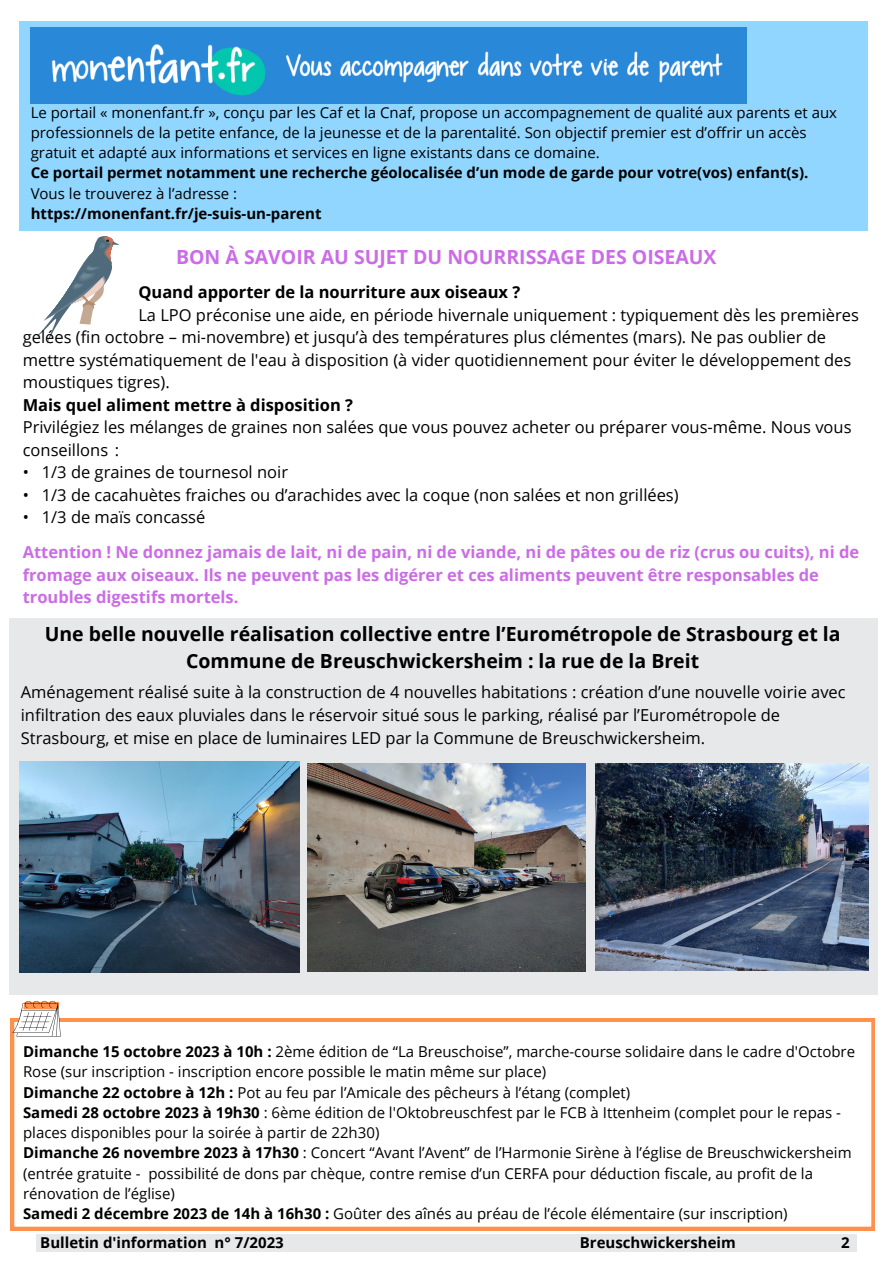
<style>
.page{position:relative;width:893px;height:1264px;background:#fff}
.page>*{position:absolute;margin:0;border:0;box-sizing:border-box;transform-origin:0 0}
.t1{font:700 19.5px/27px "Open Sans";color:#000;text-align:center}
.t2{font:700 19.5px "Open Sans";color:#cb6ce6}
.t3{font:16.5px/22.5px "Open Sans";color:#000}
.t4{font:700 16.5px/22.5px "Open Sans";color:#cb6ce6}
.t5{font:700 16.5px "Open Sans";color:#000}
.t6{font:15px/20.2px "Open Sans";color:#000}
.t7{font:700 15px "Open Sans";color:#000}
.s1{font-weight:700}
</style>
<div class="page">
<div style="left:19px;top:21px;width:848px;height:209px;background:#91d6ff"></div>
<img style="left:31px;top:28px;width:715px;height:75px">
<svg style="left:11px;top:1018px;width:863px;height:211px"></svg>
<svg style="left:12px;top:1000px;width:49px;height:36px"></svg>
<div style="left:36px;top:1233px;width:820px;height:18px;background:#e6e8e9"></div>
<svg style="left:36px;top:236px;width:83px;height:109px"></svg>
<div style="left:9px;top:618px;width:868px;height:375px;background:#e6e8e9"></div>
<img style="left:307px;top:763px;width:278px;height:208px">
<img style="left:19px;top:762px;width:280px;height:210px">
<img style="left:596px;top:763px;width:272px;height:207px">
<p class="t6" style="left:31px;top:102px;width:807px">Le portail « monenfant.fr », conçu par les Caf et la Cnaf, propose un accompagnement de qualité aux parents et aux professionnels de la petite enfance, de la jeunesse et de la parentalité. Son objectif premier est d’offrir un accès gratuit et adapté aux informations et services en ligne existants dans ce domaine.</p>
<p class="t7" style="left:31px;top:162px;width:779px">Ce portail permet notamment une recherche géolocalisée d’un mode de garde pour votre(vos) enfant(s).</p>
<p class="t6" style="left:31px;top:182px;width:208px">Vous le trouverez à l’adresse :</p>
<p class="t7" style="left:31px;top:203px;width:292px">https://monenfant.fr/je-suis-un-parent</p>
<p class="t2" style="left:176px;top:243px;width:542px">BON À SAVOIR AU SUJET DU NOURRISSAGE DES OISEAUX</p>
<p class="t5" style="left:138px;top:281px;width:383px">Quand apporter de la nourriture aux oiseaux ?</p>
<p class="t3" style="left:23px;top:303px;width:837px;text-indent:116px">La LPO préconise une aide, en période hivernale uniquement : typiquement dès les premières gelées (fin octobre – mi-novembre) et jusqu’à des températures plus clémentes (mars). Ne pas oublier de mettre systématiquement de l'eau à disposition (à vider quotidiennement pour éviter le développement des moustiques tigres).</p>
<p class="t5" style="left:23px;top:393px;width:332px">Mais quel aliment mettre à disposition ?</p>
<p class="t3" style="left:23px;top:415px;width:830px">Privilégiez les mélanges de graines non salées que vous pouvez acheter ou préparer vous-même. Nous vous conseillons :</p>
<p class="t3" style="left:23px;top:460px;width:267px">• 1/3 de graines de tournesol noir</p>
<p class="t3" style="left:23px;top:483px;width:657px">• 1/3 de cacahuètes fraiches ou d’arachides avec la coque (non salées et non grillées)</p>
<p class="t3" style="left:23px;top:505px;width:184px">• 1/3 de maïs concassé</p>
<p class="t4" style="left:23px;top:540px;width:837px">Attention ! Ne donnez jamais de lait, ni de pain, ni de viande, ni de pâtes ou de riz (crus ou cuits), ni de fromage aux oiseaux. Ils ne peuvent pas les digérer et ces aliments peuvent être responsables de troubles digestifs mortels.</p>
<p class="t1" style="left:45px;top:620px;width:797px">Une belle nouvelle réalisation collective entre l’Eurométropole de Strasbourg et la<br>Commune de Breuschwickersheim : la rue de la Breit</p>
<p class="t3" style="left:21px;top:680px;width:826px">Aménagement réalisé suite à la construction de 4 nouvelles habitations : création d’une nouvelle voirie avec infiltration des eaux pluviales dans le réservoir situé sous le parking, réalisé par l’Eurométropole de<br>Strasbourg, et mise en place de luminaires LED par la Commune de Breuschwickersheim.</p>
<p class="t6" style="left:23px;top:1041px;width:833px"><span class="s1">Dimanche 15 octobre 2023 à 10h :</span> 2ème édition de “La Breuschoise”, marche-course solidaire dans le cadre d'Octobre<br>Rose (sur inscription - inscription encore possible le matin même sur place)</p>
<p class="t6" style="left:23px;top:1081px;width:608px"><span class="s1">Dimanche 22 octobre à 12h :</span> Pot au feu par l’Amicale des pêcheurs à l’étang (complet)</p>
<p class="t6" style="left:23px;top:1101px;width:819px"><span class="s1">Samedi 28 octobre 2023 à 19h30</span> : 6ème édition de l'Oktobreuschfest par le FCB à Ittenheim (complet pour le repas - places disponibles pour la soirée à partir de 22h30)</p>
<p class="t6" style="left:23px;top:1142px;width:830px"><span class="s1">Dimanche 26 novembre 2023 à 17h30</span> : Concert “Avant l’Avent” de l’Harmonie Sirène à l’église de Breuschwickersheim (entrée gratuite - possibilité de dons par chèque, contre remise d’un CERFA pour déduction fiscale, au profit de la rénovation de l’église)</p>
<p class="t6" style="left:23px;top:1202px;width:766px"><span class="s1">Samedi 2 décembre 2023 de 14h à 16h30 :</span> Goûter des aînés au préau de l’école élémentaire (sur inscription)</p>
<p class="t7" style="left:40px;top:1232px;width:245px">Bulletin d'information n° 7/2023</p>
<p class="t7" style="left:579px;top:1232px;width:158px">Breuschwickersheim</p>
<p class="t7" style="left:841px;top:1232px;width:10px">2</p>
</div>
